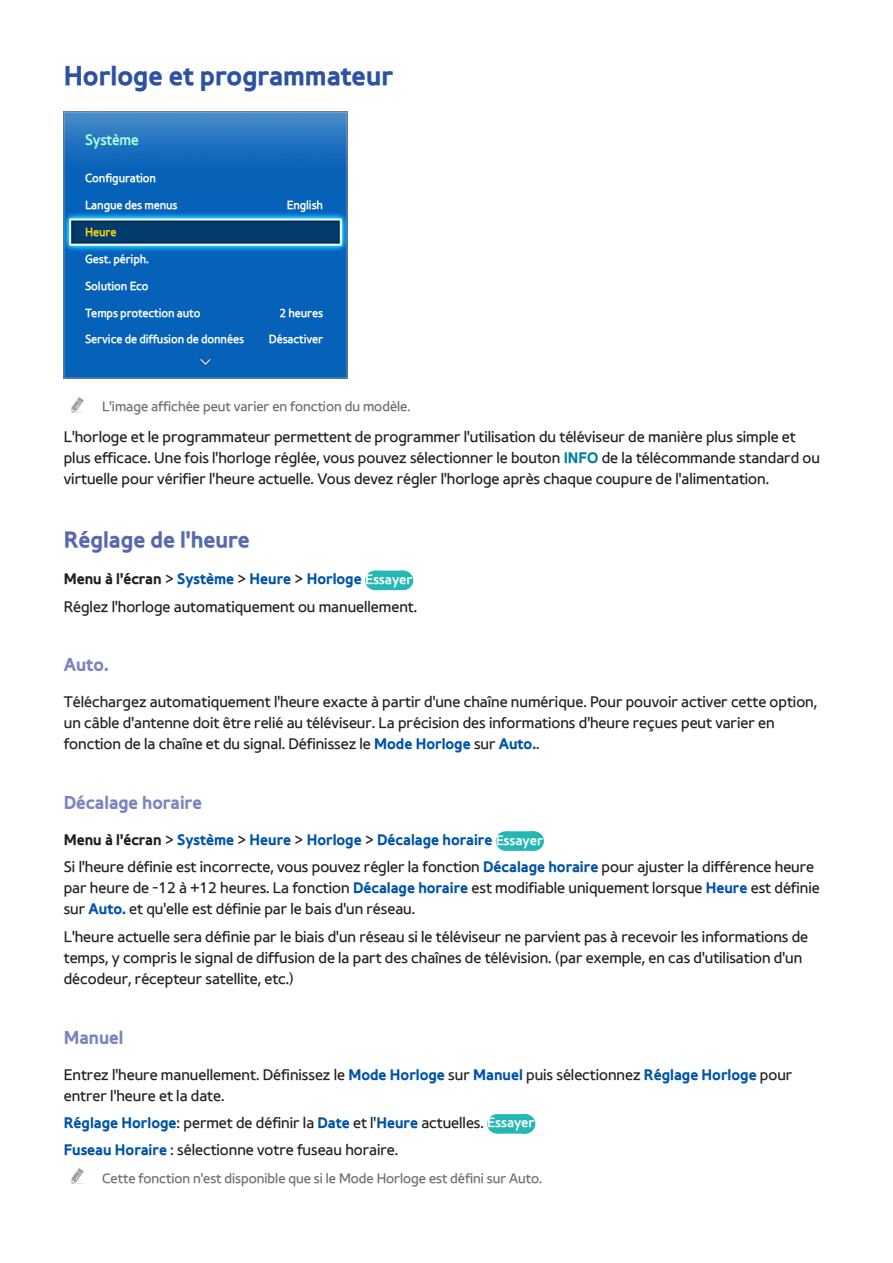
<style>
.page{position:relative;width:893px;height:1263px;background:#fff}
.page>*{position:absolute;margin:0;border:0;box-sizing:border-box;transform-origin:0 0}
.t1{font:27px "Samsung SVD Bold";color:#2d51a3}
.t2{font:22.5px "Samsung SVD Bold";color:#5869b1}
.t3{font:18px "Samsung SVD Bold";color:#7c84c0}
.t4{font:15px/21px "Samsung SVD Light";color:#231f20}
.t5{font:15px "Samsung SVD Bold";color:#0154a6}
.t6{font:15px "Samsung SVD Medium";letter-spacing:-.01em;color:#a9ffe0;scale:.95 1}
.t7{font:13.5px "Samsung SVD Light";color:#6c6d70}
.t8{font:12px "Samsung SVD Medium";letter-spacing:-.01em;color:#fff;scale:.95 1}
.t9{font:12px "Samsung SVD Medium";letter-spacing:-.01em;color:#fddf00;scale:.95 1}
.s1{font-family:"Samsung SVD Bold";color:#00829d}
.s2{color:#231f20}
.s3{font-family:"Samsung SVD Light";color:#231f20}
.s4{font-family:"Samsung SVD Medium";font-size:13.5px;color:#fff}
.s5{font-family:"Samsung SVD Bold";color:#0154a6}
</style>
<div class="page">
<div style="left:375px;top:571px;width:28px;height:19px;background:#23b8b4"></div>
<svg style="left:403px;top:571px;width:1px;height:19px"></svg>
<div style="left:505px;top:831px;width:28px;height:20px;background:#23b8b4"></div>
<svg style="left:519px;top:831px;width:15px;height:20px"></svg>
<div style="left:497px;top:1114px;width:28px;height:19px;background:#23b8b4"></div>
<svg style="left:511px;top:1114px;width:15px;height:19px"></svg>
<img style="left:64px;top:111px;width:283px;height:267px">
<h1 class="t1" style="left:64px;top:53px;width:331px">Horloge et programmateur</h1>
<p class="t6" style="left:85px;top:127px;width:58px">Système</p>
<p class="t8" style="left:85px;top:169px;width:76px">Configuration</p>
<p class="t8" style="left:85px;top:196px;width:99px">Langue des menus</p>
<p class="t8" style="left:287px;top:196px;width:40px">English</p>
<p class="t9" style="left:85px;top:222px;width:35px">Heure</p>
<p class="t8" style="left:85px;top:249px;width:69px">Gest. périph.</p>
<p class="t8" style="left:85px;top:276px;width:69px">Solution Eco</p>
<p class="t8" style="left:85px;top:303px;width:123px">Temps protection auto</p>
<p class="t8" style="left:279px;top:303px;width:48px">2 heures</p>
<p class="t8" style="left:85px;top:330px;width:169px">Service de diffusion de données</p>
<p class="t8" style="left:269px;top:330px;width:59px">Désactiver</p>
<p class="t7" style="left:102px;top:396px;width:310px">L'image affichée peut varier en fonction du modèle.</p>
<p class="t4" style="left:64px;top:426px;width:758px">L'horloge et le programmateur permettent de programmer l'utilisation du téléviseur de manière plus simple et plus efficace. Une fois l'horloge réglée, vous pouvez sélectionner le bouton <span class="s1">INFO</span> de la télécommande standard ou virtuelle pour vérifier l'heure actuelle. Vous devez régler l'horloge après chaque coupure de l'alimentation.</p>
<h2 class="t2" style="left:64px;top:521px;width:188px">Réglage de l'heure</h2>
<p class="t5" style="left:64px;top:567px;width:350px"><span class="s2">Menu à l'écran</span> <span class="s3">&gt;</span> Système <span class="s3">&gt;</span> Heure <span class="s3">&gt;</span> Horloge <span class="s4">Essayer</span></p>
<p class="t4" style="left:64px;top:595px;width:355px">Réglez l'horloge automatiquement ou manuellement.</p>
<p class="t3" style="left:64px;top:650px;width:46px">Auto.</p>
<p class="t4" style="left:64px;top:691px;width:755px">Téléchargez automatiquement l'heure exacte à partir d'une chaîne numérique. Pour pouvoir activer cette option, un câble d'antenne doit être relié au téléviseur. La précision des informations d'heure reçues peut varier en fonction de la chaîne et du signal. Définissez le <span class="s5">Mode Horloge</span> sur <span class="s5">Auto.</span>.</p>
<p class="t3" style="left:64px;top:788px;width:140px">Décalage horaire</p>
<p class="t5" style="left:64px;top:827px;width:481px"><span class="s2">Menu à l'écran</span> <span class="s3">&gt;</span> Système <span class="s3">&gt;</span> Heure <span class="s3">&gt;</span> Horloge <span class="s3">&gt;</span> Décalage horaire <span class="s4">Essayer</span></p>
<p class="t4" style="left:64px;top:856px;width:757px">Si l'heure définie est incorrecte, vous pouvez régler la fonction <span class="s5">Décalage horaire</span> pour ajuster la différence heure par heure de -12 à +12 heures. La fonction <span class="s5">Décalage horaire</span> est modifiable uniquement lorsque <span class="s5">Heure</span> est définie sur <span class="s5">Auto.</span> et qu'elle est définie par le bais d'un réseau.</p>
<p class="t4" style="left:64px;top:925px;width:746px">L'heure actuelle sera définie par le biais d'un réseau si le téléviseur ne parvient pas à recevoir les informations de temps, y compris le signal de diffusion de la part des chaînes de télévision. (par exemple, en cas d'utilisation d'un décodeur, récepteur satellite, etc.)</p>
<p class="t3" style="left:64px;top:1022px;width:61px">Manuel</p>
<p class="t4" style="left:64px;top:1063px;width:730px">Entrez l'heure manuellement. Définissez le <span class="s5">Mode Horloge</span> sur <span class="s5">Manuel</span> puis sélectionnez <span class="s5">Réglage Horloge</span> pour entrer l'heure et la date.</p>
<p class="t4" style="left:64px;top:1108px;width:472px;line-height:27.5px"><span class="s5">Réglage Horloge</span>: permet de définir la <span class="s5">Date</span> et l'<span class="s5">Heure</span> actuelles. <span class="s4">Essayer<br></span><span class="s5">Fuseau Horaire</span> : sélectionne votre fuseau horaire.</p>
<p class="t7" style="left:102px;top:1167px;width:442px">Cette fonction n'est disponible que si le Mode Horloge est défini sur Auto.</p>
</div>
